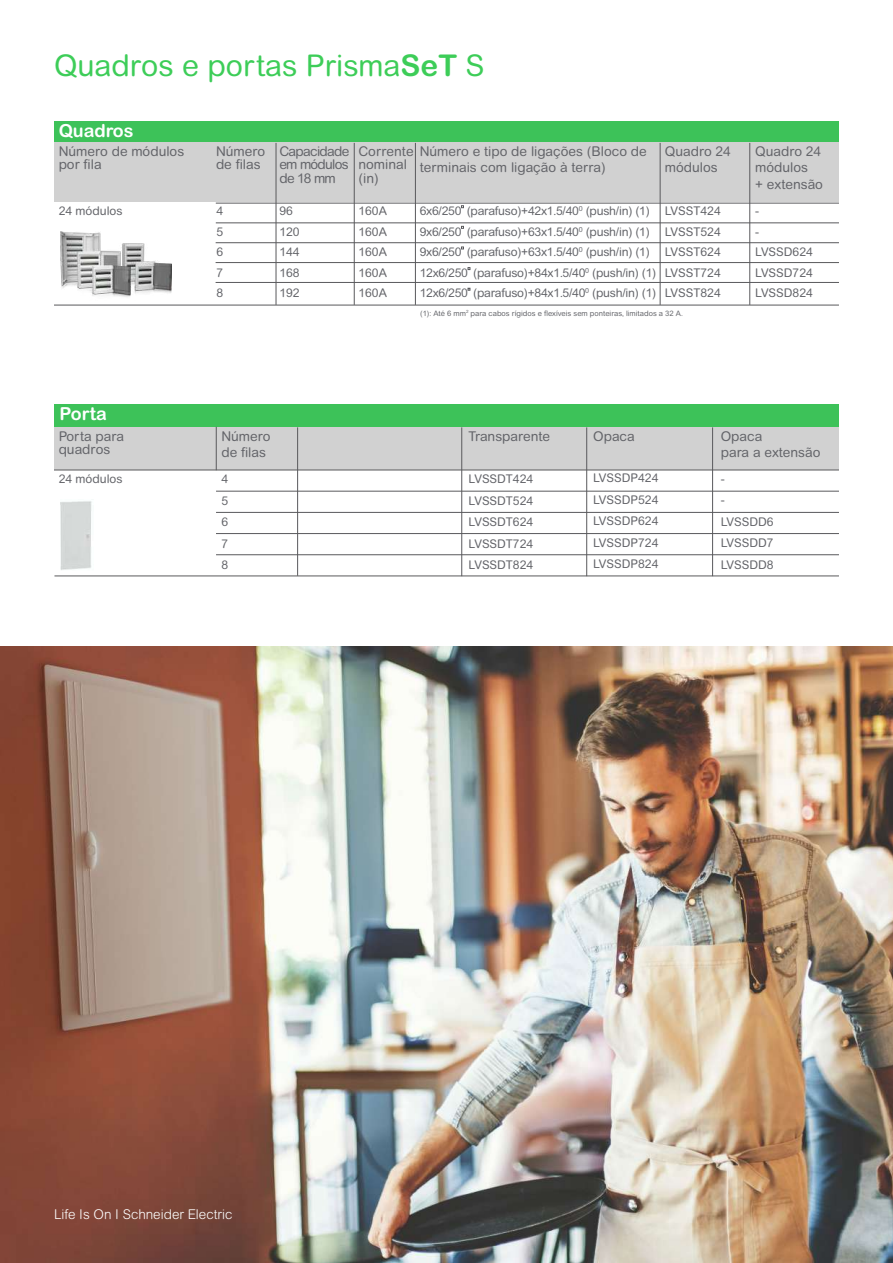
<style>
.page{position:relative;width:893px;height:1263px;background:#fff}
.page>*{position:absolute;margin:0;border:0;box-sizing:border-box;transform-origin:0 0}
.t1{font:30px "Arial Rounded MT Pro";color:#3dcd58}
.t2{font:700 18px "Arial Rounded MT Pro";color:#fff}
.t3{font:13.5px/13.5px "Arial Rounded MT Pro";color:#636469}
.t4{font:300 13.5px "Arial Rounded MT Pro";color:#fff}
.t5{font:12px/20.7px "Arial Rounded MT Pro";color:#636469;text-align:justify}
.t6{font:12px/20.7px "Arial Rounded MT Pro";letter-spacing:-.02em;color:#636469}
.t7{font:7.5px "Arial Rounded MT Pro";color:#636469}
.s1{font-weight:700}
</style>
<div class="page">
<div style="left:54px;top:141px;width:785px;height:61px;background:#d1d1d1"></div>
<div style="left:54px;top:121px;width:785px;height:21px;background:#3dc259"></div>
<hr style="left:216px;top:223px;width:623px;height:1px;background:#59595c">
<hr style="left:216px;top:203px;width:623px;height:1px;background:#59595c">
<hr style="left:216px;top:242px;width:623px;height:1px;background:#59595c">
<hr style="left:216px;top:262px;width:623px;height:1px;background:#59595c">
<hr style="left:216px;top:282px;width:623px;height:1px;background:#59595c">
<hr style="left:54px;top:305px;width:785px;height:1px;background:#59595c">
<img style="left:61px;top:231px;width:110px;height:66px">
<div style="left:54px;top:426px;width:785px;height:43px;background:#d1d1d1"></div>
<div style="left:54px;top:405px;width:785px;height:22px;background:#3dc259"></div>
<hr style="left:54px;top:470px;width:785px;height:1px;background:#59595c">
<hr style="left:216px;top:491px;width:623px;height:1px;background:#59595c">
<hr style="left:216px;top:512px;width:623px;height:1px;background:#59595c">
<hr style="left:216px;top:533px;width:623px;height:1px;background:#59595c">
<hr style="left:216px;top:554px;width:623px;height:1px;background:#59595c">
<hr style="left:54px;top:576px;width:785px;height:1px;background:#59595c">
<hr style="left:216px;top:427px;width:1px;height:43px;background:#59595c">
<hr style="left:586px;top:427px;width:1px;height:149px;background:#59595c">
<hr style="left:461px;top:427px;width:1px;height:149px;background:#59595c">
<hr style="left:712px;top:427px;width:1px;height:149px;background:#59595c">
<img style="left:0;top:646px;width:893px;height:617px">
<img style="left:60px;top:501px;width:32px;height:69px">
<hr style="left:749px;top:143px;width:1px;height:162px;background:#59595c">
<hr style="left:276px;top:143px;width:1px;height:162px;background:#59595c">
<hr style="left:354px;top:143px;width:1px;height:162px;background:#59595c">
<hr style="left:415px;top:143px;width:1px;height:162px;background:#59595c">
<hr style="left:660px;top:143px;width:1px;height:162px;background:#59595c">
<hr style="left:297px;top:427px;width:1px;height:149px;background:#59595c">
<h1 class="t1" style="left:54px;top:48px;width:432px">Quadros e portas Prisma<span class="s1">SeT</span> S</h1>
<h2 class="t2" style="left:59px;top:120px;width:76px">Quadros</h2>
<p class="t3" style="left:59px;top:145px;width:127px">Número de módulos por fila</p>
<p class="t3" style="left:216px;top:145px;width:51px">Número de filas</p>
<p class="t3" style="left:279px;top:145px;width:72px;text-align:justify">Capacidade em módulos de 18 mm</p>
<p class="t3" style="left:358px;top:145px;width:57px">Corrente nominal (in)</p>
<p class="t3" style="left:420px;top:143px;width:229px;line-height:16.5px">Número e tipo de ligações (Bloco de terminais com ligação à terra)</p>
<p class="t3" style="left:665px;top:143px;width:67px;line-height:16.5px">Quadro 24 módulos</p>
<p class="t3" style="left:755px;top:143px;width:69px;line-height:16.5px">Quadro 24 módulos<br>+ extensão</p>
<p class="t5" style="left:217px;top:201px;width:8px">4<br>5<br>6<br>7<br>8</p>
<p class="t5" style="left:279px;top:201px;width:22px;text-align:left">96<br>120<br>144<br>168<br>192</p>
<p class="t5" style="left:358px;top:201px;width:30px">160A 160A 160A 160A 160A</p>
<p class="t5" style="left:665px;top:201px;width:57px">LVSST424<br>LVSST524<br>LVSST624<br>LVSST724<br>LVSST824</p>
<p class="t5" style="left:755px;top:201px;width:59px;text-align:left">-<br>-<br>LVSSD624<br>LVSSD724<br>LVSSD824</p>
<p class="t6" style="left:420px;top:201px;width:238px">6x6/250 (parafuso)+42x1.5/40<sup>0</sup> (push/in) (1)<br>9x6/250 (parafuso)+63x1.5/40<sup>0</sup> (push/in) (1)<br>9x6/250 (parafuso)+63x1.5/40<sup>0</sup> (push/in) (1)<br>12x6/250 (parafuso)+84x1.5/40<sup>0</sup> (push/in) (1)<br>12x6/250 (parafuso)+84x1.5/40<sup>0</sup> (push/in) (1)</p>
<p class="t5" style="left:59px;top:201px;width:65px">24 módulos</p>
<h2 class="t2" style="left:60px;top:403px;width:49px">Porta</h2>
<p class="t7" style="left:420px;top:309px;width:264px">(1): Até 6 mm<sup>2</sup> para cabos rígidos e flexíveis sem ponteiras, limitados a 32 A.</p>
<p class="t3" style="left:59px;top:429px;width:67px">Porta para quadros</p>
<p class="t3" style="left:221px;top:428px;width:51px;line-height:16.5px">Número de filas</p>
<p class="t3" style="left:469px;top:429px;width:83px">Transparente</p>
<p class="t3" style="left:593px;top:429px;width:43px">Opaca</p>
<p class="t3" style="left:721px;top:428px;width:101px;line-height:16.5px">Opaca<br>para a extensão</p>
<p class="t5" style="left:221px;top:469px;width:8px;line-height:21.5px">4<br>5<br>6<br>7<br>8</p>
<p class="t5" style="left:469px;top:469px;width:66px;line-height:21.5px">LVSSDT424<br>LVSSDT524<br>LVSSDT624<br>LVSSDT724<br>LVSSDT824</p>
<p class="t5" style="left:593px;top:468px;width:67px;line-height:21.5px">LVSSDP424<br>LVSSDP524<br>LVSSDP624<br>LVSSDP724<br>LVSSDP824</p>
<p class="t5" style="left:721px;top:468px;width:54px;line-height:21.5px;text-align:left">-<br>-<br>LVSSDD6<br>LVSSDD7<br>LVSSDD8</p>
<p class="t5" style="left:59px;top:469px;width:65px">24 módulos</p>
<p class="t4" style="left:54px;top:1206px;width:180px">Life Is On I Schneider Electric</p>
</div>
